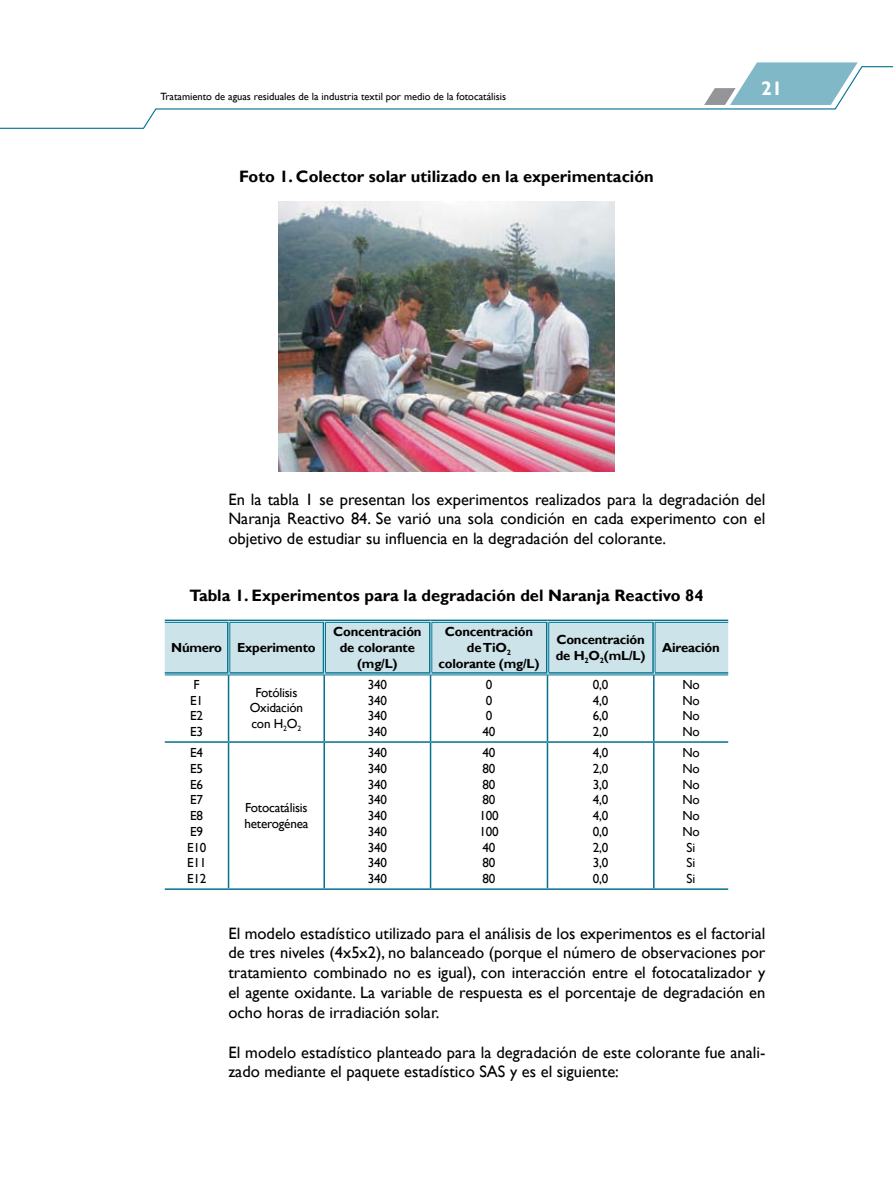
<style>
.page{position:relative;width:893px;height:1191px;background:#fff}
.page>*{position:absolute;margin:0;border:0;box-sizing:border-box;transform-origin:0 0}
.t1{font:700 19.5px "Gill Sans";color:#fff}
.t2{font:16.5px/19.8px "Gill Sans";color:#000;text-align:justify}
.t3{font:700 16.5px "Gill Sans";color:#000}
.t4{font:13.2px/15.8px "Gill Sans";letter-spacing:-.015em;color:#000}
.t5{font:700 13.2px/15.8px "Gill Sans";letter-spacing:-.015em;color:#000;text-align:center}
.t6{font:10.5px "Gill Sans";color:#000}
</style>
<div class="page">
<svg style="left:755px;top:62px;width:103px;height:4px"></svg>
<svg style="left:0;top:66px;width:893px;height:63px"></svg>
<div style="left:165px;top:623px;width:563px;height:49px;background:#cce3e9"></div>
<hr style="left:227px;top:622px;width:3px;height:50px;background:#fff">
<hr style="left:323px;top:622px;width:3px;height:50px;background:#fff">
<hr style="left:546px;top:622px;width:3px;height:50px;background:#fff">
<hr style="left:652px;top:622px;width:3px;height:50px;background:#fff">
<hr style="left:228px;top:675px;width:1px;height:66px;background:#00718f">
<hr style="left:323px;top:675px;width:2px;height:66px;background:#00718f">
<hr style="left:430px;top:675px;width:1px;height:66px;background:#00718f">
<hr style="left:547px;top:675px;width:1px;height:66px;background:#00718f">
<hr style="left:653px;top:675px;width:1px;height:66px;background:#00718f">
<hr style="left:165px;top:741px;width:64px;height:2px;background:#00718f">
<hr style="left:229px;top:741px;width:95px;height:2px;background:#00718f">
<hr style="left:228px;top:743px;width:1px;height:145px;background:#00718f">
<hr style="left:324px;top:741px;width:107px;height:2px;background:#00718f">
<hr style="left:323px;top:743px;width:2px;height:145px;background:#00718f">
<hr style="left:431px;top:741px;width:116px;height:2px;background:#00718f">
<hr style="left:430px;top:743px;width:1px;height:145px;background:#00718f">
<hr style="left:547px;top:741px;width:107px;height:2px;background:#00718f">
<hr style="left:547px;top:743px;width:1px;height:145px;background:#00718f">
<hr style="left:654px;top:741px;width:74px;height:2px;background:#00718f">
<hr style="left:653px;top:743px;width:1px;height:145px;background:#00718f">
<hr style="left:165px;top:888px;width:64px;height:2px;background:#00718f">
<hr style="left:229px;top:888px;width:95px;height:2px;background:#00718f">
<hr style="left:324px;top:888px;width:107px;height:2px;background:#00718f">
<hr style="left:431px;top:888px;width:116px;height:2px;background:#00718f">
<hr style="left:547px;top:888px;width:107px;height:2px;background:#00718f">
<hr style="left:654px;top:888px;width:74px;height:2px;background:#00718f">
<hr style="left:165px;top:619px;width:64px;height:2px;background:#00718f">
<hr style="left:165px;top:622px;width:64px;height:1px;background:#00718f">
<hr style="left:229px;top:619px;width:95px;height:2px;background:#00718f">
<hr style="left:230px;top:622px;width:94px;height:1px;background:#00718f">
<hr style="left:227px;top:622px;width:2px;height:50px;background:#00718f">
<hr style="left:230px;top:622px;width:1px;height:50px;background:#00718f">
<hr style="left:324px;top:619px;width:107px;height:2px;background:#00718f">
<hr style="left:325px;top:622px;width:106px;height:1px;background:#00718f">
<hr style="left:323px;top:622px;width:1px;height:50px;background:#00718f">
<hr style="left:325px;top:622px;width:1px;height:50px;background:#00718f">
<hr style="left:431px;top:619px;width:116px;height:2px;background:#00718f">
<hr style="left:432px;top:622px;width:115px;height:1px;background:#00718f">
<hr style="left:429px;top:622px;width:2px;height:50px;background:#00718f">
<hr style="left:431px;top:622px;width:1px;height:50px;background:#00718f">
<hr style="left:547px;top:619px;width:107px;height:2px;background:#00718f">
<hr style="left:548px;top:622px;width:106px;height:1px;background:#00718f">
<hr style="left:546px;top:622px;width:1px;height:50px;background:#00718f">
<hr style="left:548px;top:622px;width:1px;height:50px;background:#00718f">
<hr style="left:654px;top:619px;width:74px;height:2px;background:#00718f">
<hr style="left:655px;top:622px;width:73px;height:1px;background:#00718f">
<hr style="left:652px;top:622px;width:2px;height:50px;background:#00718f">
<hr style="left:655px;top:622px;width:1px;height:50px;background:#00718f">
<hr style="left:165px;top:672px;width:64px;height:1px;background:#00718f">
<hr style="left:165px;top:674px;width:64px;height:1px;background:#00718f">
<hr style="left:230px;top:672px;width:94px;height:1px;background:#00718f">
<hr style="left:229px;top:674px;width:95px;height:1px;background:#00718f">
<hr style="left:325px;top:672px;width:106px;height:1px;background:#00718f">
<hr style="left:324px;top:674px;width:107px;height:1px;background:#00718f">
<hr style="left:432px;top:672px;width:115px;height:1px;background:#00718f">
<hr style="left:431px;top:674px;width:116px;height:1px;background:#00718f">
<hr style="left:548px;top:672px;width:106px;height:1px;background:#00718f">
<hr style="left:547px;top:674px;width:107px;height:1px;background:#00718f">
<hr style="left:655px;top:672px;width:73px;height:1px;background:#00718f">
<hr style="left:654px;top:674px;width:74px;height:1px;background:#00718f">
<img style="left:279px;top:202px;width:335px;height:270px">
<p class="t6" style="left:160px;top:90px;width:347px">Tratamiento de aguas residuales de la industria textil por medio de la fotocatálisis</p>
<p class="t3" style="left:239px;top:166px;width:416px">Foto 1. Colector solar utilizado en la experimentación</p>
<p class="t1" style="left:761px;top:77px;width:23px">21</p>
<p class="t2" style="left:228px;top:490px;width:538px">En la tabla 1 se presentan los experimentos realizados para la degradación del Naranja Reactivo 84. Se varió una sola condición en cada experimento con el objetivo de estudiar su influencia en la degradación del colorante.</p>
<p class="t3" style="left:189px;top:585px;width:515px">Tabla 1. Experimentos para la degradación del Naranja Reactivo 84</p>
<p class="t5" style="left:171px;top:640px;width:146px">Número Experimento</p>
<p class="t5" style="left:333px;top:624px;width:90px">Concentración de colorante (mg/L)</p>
<p class="t5" style="left:438px;top:624px;width:103px">Concentración de TiO<sub>2 </sub>colorante (mg/L)</p>
<p class="t5" style="left:556px;top:632px;width:91px;text-align:left">Concentración de H<sub>2</sub>O<sub>2</sub>(mL/L)</p>
<p class="t5" style="left:662px;top:640px;width:59px">Aireación</p>
<p class="t4" style="left:190px;top:676px;width:14px">F<br>E1<br>E2<br>E3</p>
<p class="t4" style="left:250px;top:684px;width:55px;text-align:center">Fotólisis<br>Oxidación con H<sub>2</sub>O<sub>2</sub></p>
<p class="t4" style="left:368px;top:676px;width:21px;text-align:justify">340<br>340<br>340<br>340</p>
<p class="t4" style="left:483px;top:676px;width:14px">0<br>0<br>0<br>40</p>
<p class="t4" style="left:593px;top:676px;width:17px;text-align:justify">0,0<br>4,0<br>6,0<br>2,0</p>
<p class="t4" style="left:682px;top:676px;width:19px;text-align:justify">No No No No</p>
<p class="t4" style="left:187px;top:745px;width:21px">E4<br>E5<br>E6<br>E7<br>E8<br>E9<br>E10<br>E11<br>E12</p>
<p class="t4" style="left:368px;top:745px;width:21px;text-align:justify">340<br>340<br>340<br>340<br>340<br>340<br>340<br>340<br>340</p>
<p class="t4" style="left:479px;top:745px;width:21px">40<br>80<br>80<br>80<br>100<br>100<br>40<br>80<br>80</p>
<p class="t4" style="left:593px;top:745px;width:17px;text-align:justify">4,0<br>2,0<br>3,0<br>4,0<br>4,0<br>0,0<br>2,0<br>3,0<br>0,0</p>
<p class="t4" style="left:682px;top:745px;width:19px;text-align:center">No<br>No<br>No<br>No<br>No<br>No<br>Si<br>Si<br>Si</p>
<p class="t4" style="left:244px;top:800px;width:65px">Fotocatálisis heterogénea</p>
<p class="t2" style="left:228px;top:923px;width:538px">El modelo estadístico utilizado para el análisis de los experimentos es el factorial de tres niveles (4x5x2), no balanceado (porque el número de observaciones por tratamiento combinado no es igual), con interacción entre el fotocatalizador y el agente oxidante. La variable de respuesta es el porcentaje de degradación en ocho horas de irradiación solar.</p>
<p class="t2" style="left:228px;top:1042px;width:538px">El modelo estadístico planteado para la degradación de este colorante fue anali&shy;zado mediante el paquete estadístico SAS y es el siguiente:</p>
</div>
